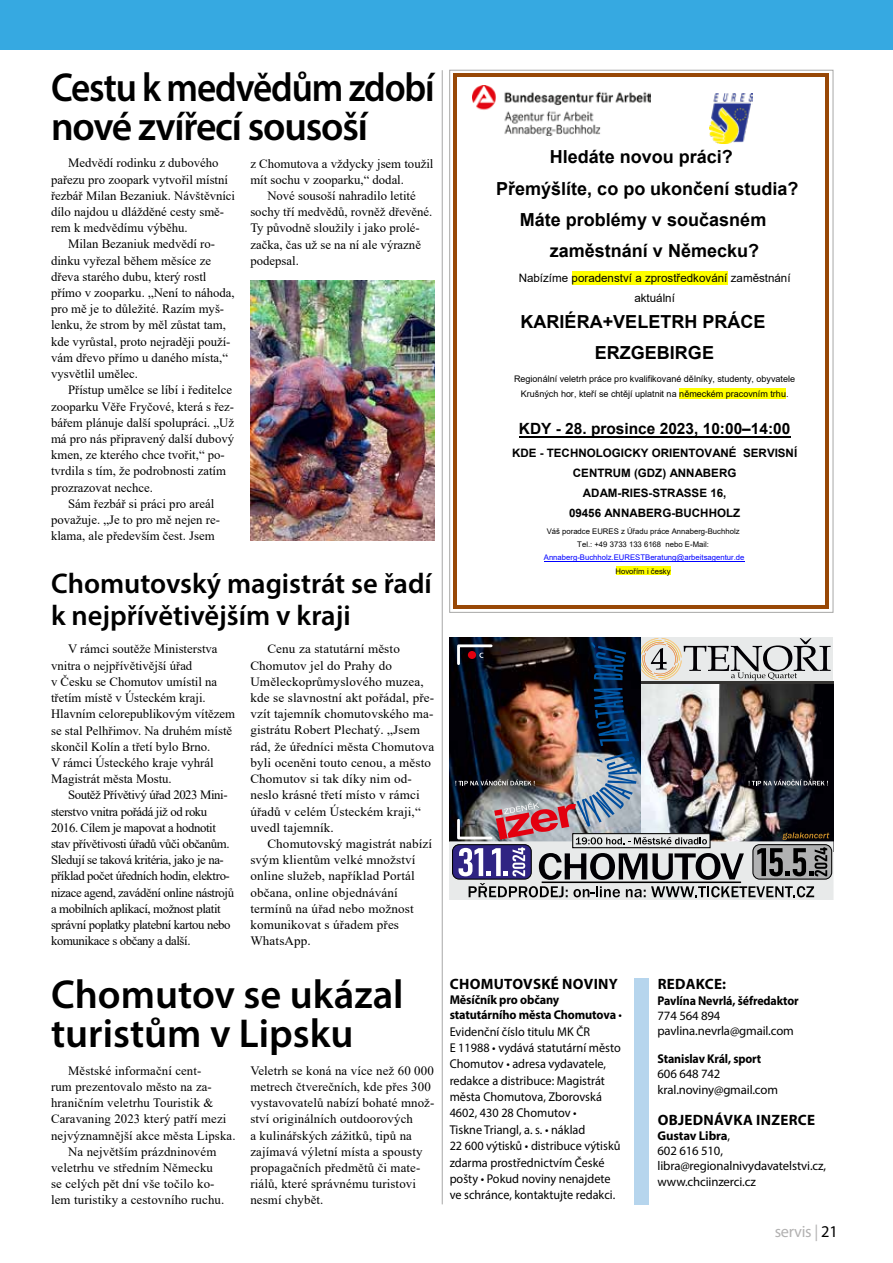
<style>
.page{position:relative;width:893px;height:1263px;background:#fff}
.page>*{position:absolute;margin:0;border:0;box-sizing:border-box;transform-origin:0 0}
.t1{font:600 40.5px/39px "Myriad Pro";letter-spacing:-.03em;color:#000;scale:.92 1}
.t2{font:600 40.5px/39px "Myriad Pro";color:#000}
.t3{font:600 28.5px/31.5px "Myriad Pro";color:#000}
.t4{font:700 18px/31px "Arial";color:#000}
.t5{font:16.5px "Myriad Pro";letter-spacing:-.02em;color:#b3b2b2}
.t6{font:700 15.45px "Arial";color:#000}
.t7{font:700 15px "Myriad Pro";letter-spacing:.02em;color:#000}
.t8{font:12.75px/16.2px "Times New Roman";color:#000}
.t9{font:12.75px/16.2px "Myriad Pro";color:#000;scale:.96 1}
.t10{font:12.75px/16.2px "Times New Roman";letter-spacing:-.03em;color:#000}
.t11{font:12.75px/15.3px "Myriad Pro";color:#000}
.t12{font:700 12.75px "Myriad Pro";letter-spacing:-.01em;color:#000;scale:.94 1}
.t13{font:700 11.55px/20px "Arial";color:#000;text-align:center}
.t14{font:11.55px/20px "Arial";color:#000;text-align:center}
.t15{font:9px/15.6px "Arial";color:#000;text-align:center}
.t16{font:7.8px/13.4px "Arial";letter-spacing:.005em;color:#000;text-align:center}
.t17{font:7.8px "Arial";color:#00f}
.s1{font-weight:700}
.s2{color:#000}
</style>
<div class="page">
<div style="left:0;top:0;width:893px;height:50px;background:#36a9e1"></div>
<div style="left:634px;top:978px;width:15px;height:226px;background:#b6d5ed"></div>
<div style="left:572px;top:271px;width:155px;height:13px;background:#ff0"></div>
<div style="left:679px;top:389px;width:107px;height:10px;background:#ff0"></div>
<hr style="left:519px;top:436px;width:271px;height:2px;background:#000">
<hr style="left:544px;top:561px;width:201px;height:1px;background:#00f">
<div style="left:616px;top:566px;width:55px;height:9px;background:#ff0"></div>
<img style="left:710px;top:93px;width:43px;height:51px">
<img style="left:473px;top:85px;width:178px;height:50px">
<svg style="left:453px;top:73px;width:4px;height:4px"></svg>
<hr style="left:457px;top:73px;width:368px;height:4px;background:#984806">
<svg style="left:825px;top:73px;width:4px;height:4px"></svg>
<hr style="left:453px;top:77px;width:4px;height:528px;background:#984806">
<hr style="left:825px;top:77px;width:4px;height:528px;background:#984806">
<svg style="left:453px;top:605px;width:4px;height:4px"></svg>
<hr style="left:457px;top:605px;width:368px;height:4px;background:#984806">
<svg style="left:825px;top:605px;width:4px;height:4px"></svg>
<img style="left:450px;top:637px;width:191px;height:205px">
<svg style="left:456px;top:643px;width:38px;height:23px"></svg>
<svg style="left:591px;top:642px;width:35px;height:38px"></svg>
<img style="left:641px;top:684px;width:192px;height:158px">
<hr style="left:641px;top:681px;width:192px;height:3px;background:#343331">
<svg style="left:641px;top:638px;width:190px;height:42px;background:#c1bfbc"></svg>
<svg style="left:452px;top:844px;width:379px;height:54px"></svg>
<div style="left:450px;top:842px;width:383px;height:58px;border:1px solid #e8eaea"></div>
<div style="left:452px;top:844px;width:80px;height:36px;border:1px solid #000;border-radius:7px"></div>
<div style="left:752px;top:844px;width:80px;height:36px;border:1px solid #000;border-radius:7px"></div>
<img style="left:455px;top:688px;width:374px;height:209px">
<img style="left:250px;top:281px;width:185px;height:259px">
<hr style="left:442px;top:70px;width:1px;height:1134px;background:#a8a8a7">
<h1 class="t1" style="left:51px;top:66px;width:419px">Cestu k medvědům zdobí nové zvířecí sousoší</h1>
<p class="t8" style="left:68px;top:155px;width:152px">Medvědí rodinku z dubového</p>
<p class="t8" style="left:51px;top:171px;width:179px">pařezu pro zoopark vytvořil místní</p>
<p class="t8" style="left:51px;top:187px;width:186px">řezbář Milan Bezaniuk. Návštěvníci</p>
<p class="t8" style="left:51px;top:203px;width:175px">dílo najdou u dlážděné cesty smě-</p>
<p class="t8" style="left:51px;top:219px;width:138px">rem k medvědímu výběhu.</p>
<p class="t8" style="left:68px;top:236px;width:148px">Milan Bezaniuk medvědí ro-</p>
<p class="t8" style="left:51px;top:252px;width:162px">dinku vyřezal během měsíce ze</p>
<p class="t8" style="left:51px;top:268px;width:157px">dřeva starého dubu, který rostl</p>
<p class="t8" style="left:51px;top:284px;width:185px">přímo v zooparku. „Není to náhoda,</p>
<p class="t8" style="left:51px;top:300px;width:175px">pro mě je to důležité. Razím myš-</p>
<p class="t8" style="left:51px;top:317px;width:176px">lenku, že strom by měl zůstat tam,</p>
<p class="t8" style="left:51px;top:333px;width:181px">kde vyrůstal, proto nejraději použí-</p>
<p class="t8" style="left:51px;top:349px;width:179px">vám dřevo přímo u daného místa,“</p>
<p class="t8" style="left:51px;top:365px;width:89px">vysvětlil umělec.</p>
<p class="t8" style="left:68px;top:382px;width:165px">Přístup umělce se líbí i ředitelce</p>
<p class="t8" style="left:51px;top:398px;width:185px">zooparku Věře Fryčové, která s řez-</p>
<p class="t8" style="left:51px;top:414px;width:185px">bářem plánuje další spolupráci. „Už</p>
<p class="t8" style="left:51px;top:430px;width:185px">má pro nás připravený další dubový</p>
<p class="t8" style="left:51px;top:446px;width:175px">kmen, ze kterého chce tvořit,“ po-</p>
<p class="t8" style="left:51px;top:463px;width:176px">tvrdila s tím, že podrobnosti zatím</p>
<p class="t8" style="left:51px;top:479px;width:103px">prozrazovat nechce.</p>
<p class="t8" style="left:68px;top:495px;width:148px">Sám řezbář si práci pro areál</p>
<p class="t8" style="left:51px;top:511px;width:170px">považuje. „Je to pro mě nejen re-</p>
<p class="t8" style="left:51px;top:527px;width:165px">klama, ale především čest. Jsem</p>
<p class="t8" style="left:250px;top:155px;width:185px">z Chomutova a vždycky jsem toužil mít sochu v zooparku,“ dodal.</p>
<p class="t8" style="left:250px;top:187px;width:183px;text-indent:17px">Nové sousoší nahradilo letité sochy tří medvědů, rovněž dřevěné.<br>Ty původně sloužily i jako prolé&shy;začka, čas už se na ní ale výrazně podepsal.</p>
<h2 class="t3" style="left:51px;top:567px;width:382px">Chomutovský magistrát se řadí k nejpřívětivějším v kraji</h2>
<p class="t8" style="left:51px;top:641px;width:186px;text-indent:17px">V rámci soutěže Ministerstva vnitra o nejpřívětivější úřad<br>v Česku se Chomutov umístil na třetím místě v Ústeckém kraji.<br>Hlavním celorepublikovým vítězem se stal Pelhřimov. Na druhém místě skončil Kolín a třetí bylo Brno.<br>V rámci Ústeckého kraje vyhrál<br>Magistrát města Mostu.</p>
<p class="t10" style="left:51px;top:786px;width:185px;text-indent:17px">Soutěž Přívětivý úřad 2023 Mini&shy;sterstvo vnitra pořádá již od roku 2016. Cílem je mapovat a hodnotit stav přívětivosti úřadů vůči občanům.<br>Sledují se taková kritéria, jako je na&shy;příklad počet úředních hodin, elektro&shy;nizace agend, zavádění online nástrojů a mobilních aplikací, možnost platit správní poplatky platební kartou nebo komunikace s občany a další.</p>
<p class="t8" style="left:250px;top:641px;width:185px;text-indent:17px">Cenu za statutární město<br>Chomutov jel do Prahy do<br>Uměleckoprůmyslového muzea, kde se slavnostní akt pořádal, pře&shy;vzít tajemník chomutovského ma&shy;gistrátu Robert Plechatý. „Jsem rád, že úředníci města Chomutova byli oceněni touto cenou, a město<br>Chomutov si tak díky nim od&shy;neslo krásné třetí místo v rámci úřadů v celém Ústeckém kraji,“ uvedl tajemník.</p>
<p class="t8" style="left:250px;top:835px;width:183px;text-indent:17px">Chomutovský magistrát nabízí svým klientům velké množství online služeb, například Portál občana, online objednávání termínů na úřad nebo možnost komunikovat s úřadem přes<br>WhatsApp.</p>
<h1 class="t2" style="left:51px;top:973px;width:354px">Chomutov se ukázal turistům v Lipsku</h1>
<p class="t8" style="left:68px;top:1062px;width:135px">Městské informační cent-</p>
<p class="t8" style="left:51px;top:1078px;width:162px">rum prezentovalo město na za-</p>
<p class="t8" style="left:51px;top:1094px;width:164px">hraničním veletrhu Touristik &amp;</p>
<p class="t8" style="left:51px;top:1110px;width:177px">Caravaning 2023 který patří mezi</p>
<p class="t8" style="left:51px;top:1127px;width:186px">nejvýznamnější akce města Lipska.</p>
<p class="t8" style="left:68px;top:1143px;width:150px">Na největším prázdninovém</p>
<p class="t8" style="left:51px;top:1159px;width:163px">veletrhu ve středním Německu</p>
<p class="t8" style="left:51px;top:1175px;width:165px">se celých pět dní vše točilo ko-</p>
<p class="t8" style="left:51px;top:1191px;width:175px">lem turistiky a cestovního ruchu.</p>
<p class="t8" style="left:250px;top:1062px;width:185px">Veletrh se koná na více než 60 000 metrech čtverečních, kde přes 300 vystavovatelů nabízí bohaté množ&shy;ství originálních outdoorových<br>a kulinářských zážitků, tipů na zajímavá výletní místa a spousty propagačních předmětů či mate&shy;riálů, které správnému turistovi nesmí chybět.</p>
<h3 class="t4" style="left:550px;top:142px;width:185px">Hledáte novou práci?</h3>
<h3 class="t4" style="left:496px;top:173px;width:304px">Přemýšlíte, co po ukončení studia?</h3>
<h3 class="t4" style="left:520px;top:204px;width:248px">Máte problémy v současném</h3>
<h3 class="t4" style="left:550px;top:235px;width:211px">zaměstnání v Německu?</h3>
<p class="t14" style="left:519px;top:268px;width:273px">Nabízíme poradenství a zprostředkování zaměstnání aktuální</p>
<h3 class="t4" style="left:595px;top:306px;width:172px;text-indent:-74px">KARIÉRA+VELETRH PRÁCE<br>ERZGEBIRGE</h3>
<p class="t15" style="left:514px;top:371px;width:283px">Regionální veletrh práce pro kvalifikované dělníky, studenty, obyvatele<br>Krušných hor, kteří se chtějí uplatnit na německém pracovním trhu.</p>
<p class="t6" style="left:519px;top:418px;width:273px">KDY - 28. prosince 2023, 10:00–14:00</p>
<p class="t13" style="left:512px;top:443px;width:287px">KDE - TECHNOLOGICKY ORIENTOVANÉ SERVISNÍ<br>CENTRUM (GDZ) ANNABERG<br>ADAM-RIES-STRASSE 16,<br>09456 ANNABERG-BUCHHOLZ</p>
<p class="t16" style="left:547px;top:524px;width:194px">Váš poradce EURES z Úřadu práce Annaberg-Buchholz<br>Tel.: +49 3733 133 6168 nebo E-Mail:</p>
<p class="t17" style="left:544px;top:552px;width:202px">Annaberg-Buchholz.EURESTBeratung@arbeitsagentur.de</p>
<p class="t16" style="left:616px;top:564px;width:57px">Hovořím i česky</p>
<p class="t7" style="left:450px;top:974px;width:169px">CHOMUTOVSKÉ NOVINY</p>
<p class="t9" style="left:450px;top:991px;width:181px"><span class="s1">Měsíčník pro občany statutárního města Chomutova</span> •<br>Evidenční číslo titulu MK ČR<br>E 11988 • vydává statutární město<br>Chomutov • adresa vydavatele, redakce a distribuce: Magistrát města Chomutova, Zborovská<br>4602, 430 28 Chomutov •<br>Tiskne Triangl, a. s. • náklad<br>22 600 výtisků • distribuce výtisků zdarma prostřednictvím České pošty • Pokud noviny nenajdete ve schránce, kontaktujte redakci.</p>
<p class="t7" style="left:658px;top:974px;width:70px">REDAKCE:</p>
<p class="t12" style="left:657px;top:992px;width:152px">Pavlína Nevrlá, šéfredaktor</p>
<p class="t11" style="left:657px;top:1008px;width:138px">774 564 894 pavlina.nevrla@gmail.com</p>
<p class="t12" style="left:657px;top:1050px;width:112px">Stanislav Král, sport</p>
<p class="t11" style="left:657px;top:1066px;width:122px">606 648 742 kral.noviny@gmail.com</p>
<p class="t7" style="left:658px;top:1110px;width:159px">OBJEDNÁVKA INZERCE</p>
<p class="t11" style="left:657px;top:1128px;width:170px"><span class="s1">Gustav Libra</span>,<br>602 616 510, libra@regionalnivydavatelstvi.cz, www.chciinzerci.cz</p>
<p class="t5" style="left:775px;top:1221px;width:64px">servis | <span class="s2">21</span></p>
</div>
